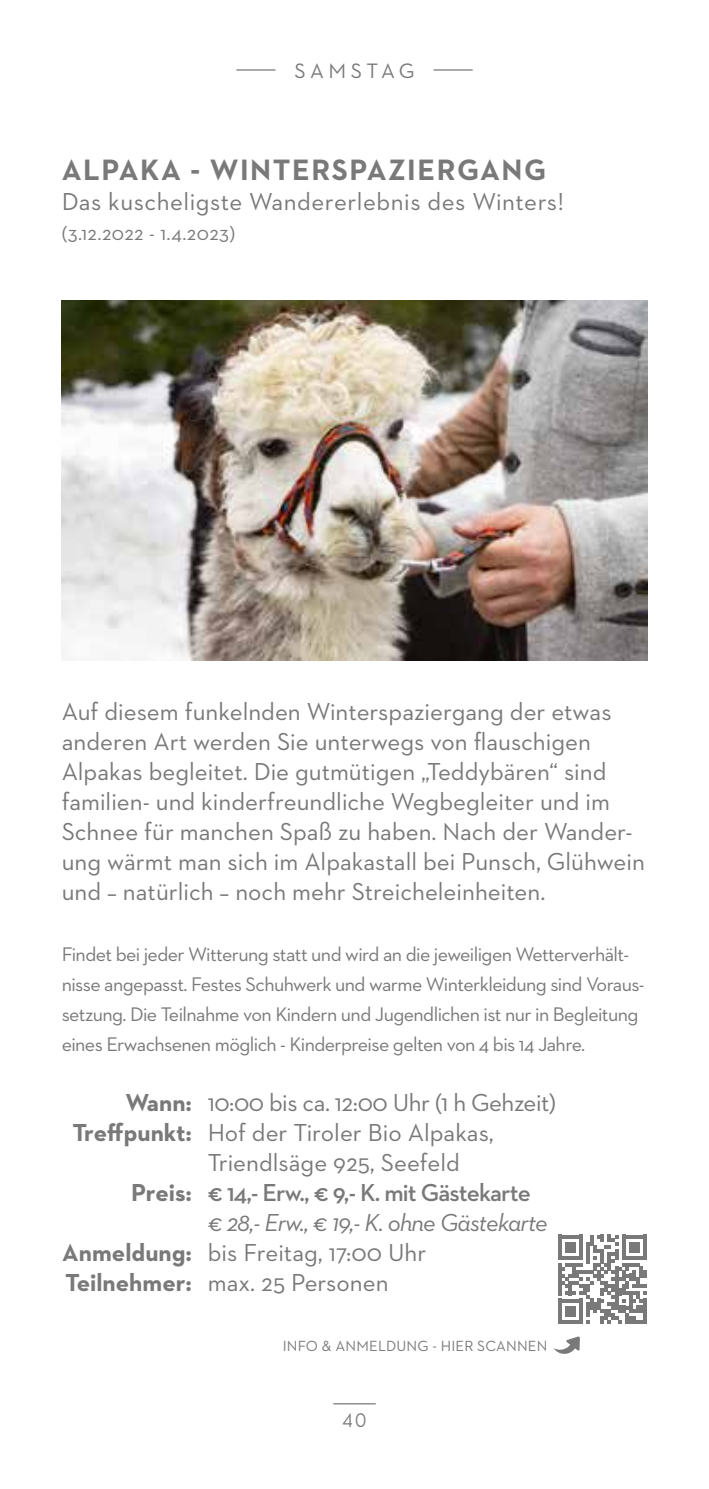
<style>
.page{position:relative;width:709px;height:1489px;background:#fff}
.page>*{position:absolute;margin:0;border:0;box-sizing:border-box;transform-origin:0 0}
.t1{font:700 30px "Neutraface 2 Text";letter-spacing:.05em;color:#797979}
.t2{font:25px/30px "Neutraface 2 Text";color:#797979}
.t3{font:700 25px/30px "Neutraface 2 Text";color:#797979;text-align:right}
.t4{font:25px "Neutraface 2 Text";letter-spacing:.02em;color:#797979}
.t5{font:italic 25px "Neutraface 2 Text";letter-spacing:-.035em;color:#797979}
.t6{font:600 25px "Neutraface 2 Text";letter-spacing:-.035em;color:#797979}
.t7{font:21.25px "Neutraface 2 Text";letter-spacing:.2em;color:#797979}
.t8{font:20.25px "Neutraface 2 Text";color:#797979;scale:.87 1}
.t9{font:20px/30px "Neutraface 2 Text";letter-spacing:-.03em;color:#797979}
.t10{font:15px "Neutraface 2 Text";letter-spacing:.01em;color:#797979}
</style>
<div class="page">
<hr style="left:333px;top:1402px;width:43px;height:2px;background:#797979">
<img style="left:62px;top:300px;width:585px;height:360px">
<svg style="left:554px;top:1336px;width:26px;height:17px"></svg>
<hr style="left:433px;top:69px;width:39px;height:2px;background:#797979">
<hr style="left:236px;top:69px;width:39px;height:2px;background:#797979">
<svg style="left:558px;top:1234px;width:88px;height:89px"></svg>
<p class="t7" style="left:294px;top:58px;width:121px">SAMSTAG</p>
<p class="t1" style="left:62px;top:151px;width:486px">ALPAKA - WINTERSPAZIERGANG</p>
<p class="t4" style="left:62px;top:186px;width:503px">Das kuscheligste Wandererlebnis des Winters!</p>
<p class="t9" style="left:62px;top:218px;width:175px">(3.12.2022 - 1.4.2023)</p>
<p class="t2" style="left:62px;top:696px;width:585px">Auf diesem funkelnden Winterspaziergang der etwas anderen Art werden Sie unterwegs von flauschigen Alpakas begleitet. Die gutmütigen „Teddybären“ sind familien- und kinderfreundliche Wegbegleiter und im Schnee für manchen Spaß zu haben. Nach der Wander&shy;ung wärmt man sich im Alpakastall bei Punsch, Glühwein und – natürlich – noch mehr Streicheleinheiten.</p>
<p class="t9" style="left:62px;top:938px;width:584px">Findet bei jeder Witterung statt und wird an die jeweiligen Wetterverhält&shy;nisse angepasst. Festes Schuhwerk und warme Winterkleidung sind Voraus&shy;setzung. Die Teilnahme von Kindern und Jugendlichen ist nur in Begleitung eines Erwachsenen möglich - Kinderpreise gelten von 4 bis 14 Jahre.</p>
<p class="t3" style="left:72px;top:1086px;width:121px">Wann:<br>Treffpunkt:</p>
<p class="t3" style="left:131px;top:1176px;width:62px">Preis:</p>
<p class="t3" style="left:62px;top:1236px;width:131px;text-align:left">Anmeldung:<br>Teilnehmer:</p>
<p class="t2" style="left:208px;top:1086px;width:350px">10:00 bis ca. 12:00 Uhr (1 h Gehzeit)<br>Hof der Tiroler Bio Alpakas,<br>Triendlsäge 925, Seefeld</p>
<p class="t6" style="left:208px;top:1176px;width:324px">€ 14,- Erw., € 9,- K. mit Gästekarte</p>
<p class="t5" style="left:208px;top:1206px;width:341px">€ 28,- Erw., € 19,- K. ohne Gästekarte</p>
<p class="t2" style="left:208px;top:1236px;width:220px">bis Freitag, 17:00 Uhr max. 25 Personen</p>
<p class="t10" style="left:283px;top:1336px;width:266px">INFO &amp; ANMELDUNG - HIER SCANNEN</p>
<p class="t8" style="left:342px;top:1407px;width:29px">40</p>
</div>
